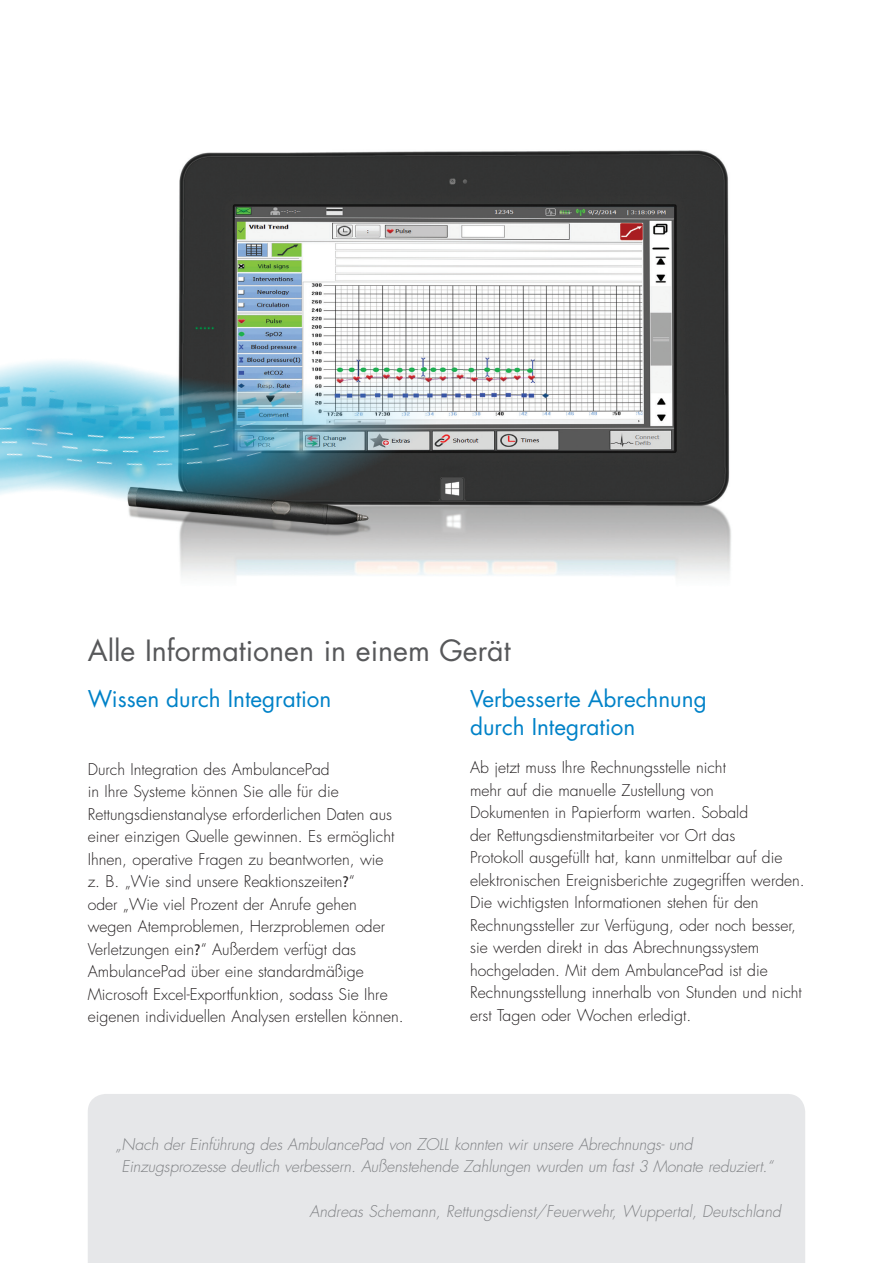
<style>
.page{position:relative;width:893px;height:1263px;background:#fff}
.page>*{position:absolute;margin:0;border:0;box-sizing:border-box;transform-origin:0 0}
.Head_2{font:28.5px "Futura Std";color:#57585a}
.Head_3{font:22.5px/28.5px "Futura Std";color:#0082c8}
.Body_Light_10_5-15{font:300 15.75px/22.5px "Futura Std";color:#231f20}
.Quote_gray{font:italic 300 15.75px/22.5px "Futura Std";letter-spacing:-.01em;color:#808285}
.Quote_gray_right_ali{font:italic 300 15.75px "Futura Std";color:#808285}
.s1{font-family:"Myriad Pro";font-weight:400}
</style>
<div class="page">
<img style="left:187px;top:150px;width:544px;height:427px">
<img style="left:0;top:162px;width:536px;height:415px">
<div style="left:88px;top:1094px;width:717px;height:169px;background:#e6e7e9"></div>
<p class="Head_2" style="left:88px;top:632px;width:424px">Alle Informationen in einem Gerät</p>
<p class="Head_3" style="left:88px;top:684px;width:245px">Wissen durch Integration</p>
<p class="Head_3" style="left:470px;top:684px;width:238px">Verbesserte Abrechnung durch Integration</p>
<p class="Body_Light_10_5-15" style="left:88px;top:758px;width:318px">Durch Integration des AmbulancePad<br>in Ihre Systeme können Sie alle für die Rettungsdienstanalyse erforderlichen Daten aus einer einzigen Quelle gewinnen. Es ermöglicht Ihnen, operative Fragen zu beantworten, wie<br>z. B. „Wie sind unsere Reaktionszeiten<span class="s1">?</span>“<br>oder „Wie viel Prozent der Anrufe gehen wegen Atemproblemen, Herzproblemen oder Verletzungen ein<span class="s1">?</span>“ Außerdem verfügt das AmbulancePad über eine standardmäßige Microsoft Excel-Exportfunktion, sodass Sie Ihre eigenen individuellen Analysen erstellen können.</p>
<p class="Body_Light_10_5-15" style="left:470px;top:757px;width:336px">Ab jetzt muss Ihre Rechnungsstelle nicht<br>mehr auf die manuelle Zustellung von<br>Dokumenten in Papierform warten. Sobald<br>der Rettungsdienstmitarbeiter vor Ort das<br>Protokoll ausgefüllt hat, kann unmittelbar auf die elektronischen Ereignisberichte zugegriffen werden.<br>Die wichtigsten Informationen stehen für den Rechnungssteller zur Verfügung, oder noch besser, sie werden direkt in das Abrechnungssystem hochgeladen. Mit dem AmbulancePad ist die Rechnungsstellung innerhalb von Stunden und nicht erst Tagen oder Wochen erledigt.</p>
<p class="Quote_gray" style="left:122px;top:1133px;width:653px;text-indent:-6px">„Nach der Einführung des AmbulancePad von ZOLL konnten wir unsere Abrechnungs- und<br>Einzugsprozesse deutlich verbessern. Außenstehende Zahlungen wurden um fast 3 Monate reduziert.“</p>
<p class="Quote_gray_right_ali" style="left:309px;top:1202px;width:473px">Andreas Schemann, Rettungsdienst/Feuerwehr, Wuppertal, Deutschland</p>
</div>
